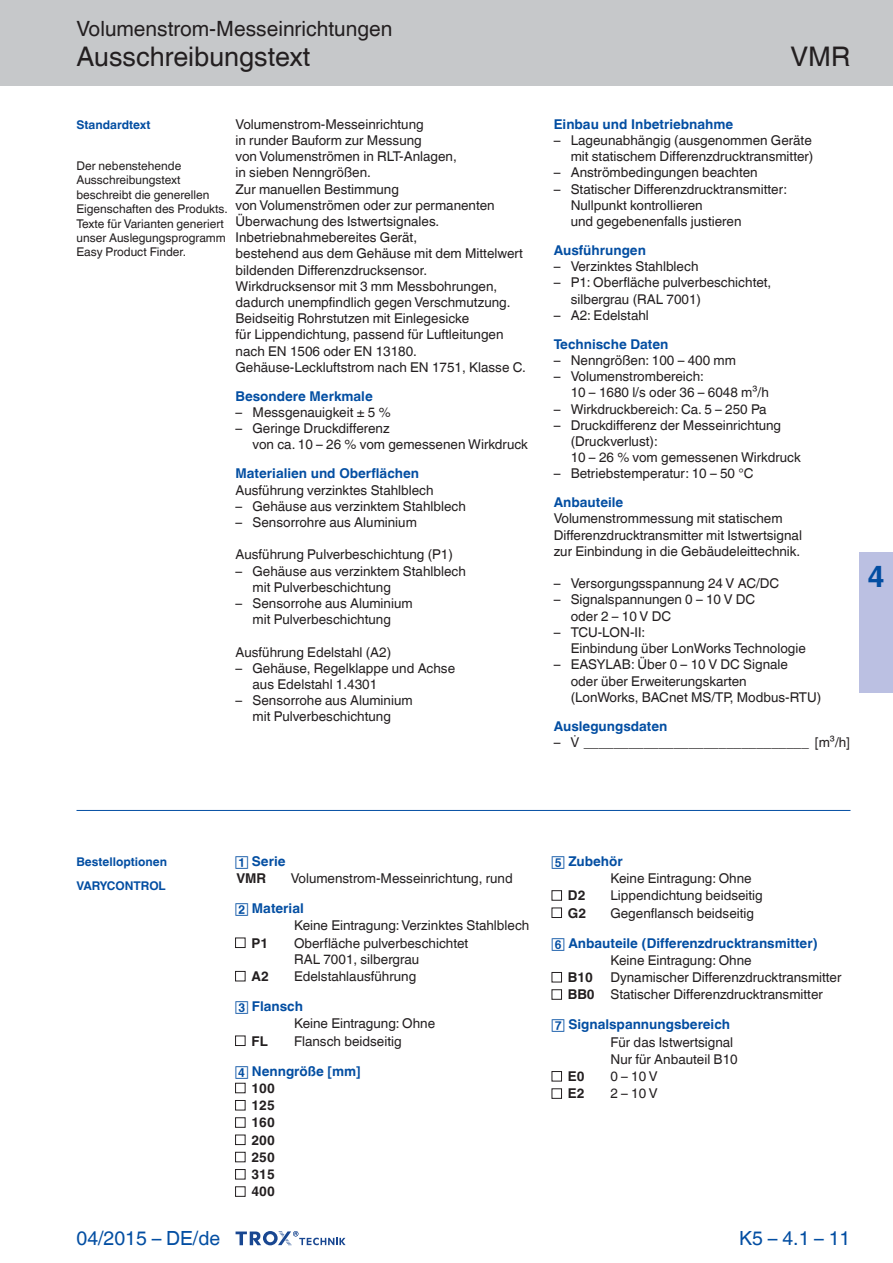
<style>
.page{position:relative;width:893px;height:1263px;background:#fff}
.page>*{position:absolute;margin:0;border:0;box-sizing:border-box;transform-origin:0 0}
.t1{font:700 30px "TROX Helvetica";color:#034ea2}
.t2{font:27px "TROX Helvetica";color:#231f20}
.t3{font:21px "TROX Helvetica";color:#231f20}
.t4{font:19.5px "TROX Helvetica";color:#034ea2}
.t5{font:13.5px/16.2px "TROX Helvetica";color:#231f20}
.t6{font:700 13.5px "TROX Helvetica";color:#034ea2}
.t7{font:700 13.5px/17.2px "TROX Helvetica";color:#231f20;text-align:justify}
.t8{font:12px/14.4px "TROX Helvetica";color:#231f20}
.t9{font:700 12px/24.3px "TROX Helvetica";color:#034ea2}
.s1{font-weight:700}
</style>
<div class="page">
<div style="left:0;top:0;width:893px;height:85px;background:#c6c8ca"></div>
<svg style="left:236px;top:1231px;width:110px;height:15px"></svg>
<div style="left:859px;top:553px;width:34px;height:140px;background:#bbc0e2"></div>
<hr style="left:76px;top:810px;width:774px;height:1px;background:#034ea2">
<div style="left:235px;top:938px;width:10px;height:10px;border:1px solid #231f20"></div>
<div style="left:235px;top:971px;width:10px;height:10px;border:1px solid #231f20"></div>
<div style="left:235px;top:1036px;width:10px;height:10px;border:1px solid #231f20"></div>
<div style="left:235px;top:1083px;width:10px;height:10px;border:1px solid #231f20"></div>
<div style="left:235px;top:1100px;width:10px;height:10px;border:1px solid #231f20"></div>
<div style="left:235px;top:1117px;width:10px;height:11px;border:1px solid #231f20"></div>
<div style="left:235px;top:1135px;width:10px;height:10px;border:1px solid #231f20"></div>
<div style="left:235px;top:1152px;width:10px;height:10px;border:1px solid #231f20"></div>
<div style="left:235px;top:1169px;width:10px;height:10px;border:1px solid #231f20"></div>
<div style="left:235px;top:1186px;width:10px;height:11px;border:1px solid #231f20"></div>
<div style="left:551px;top:890px;width:11px;height:11px;border:1px solid #231f20"></div>
<div style="left:551px;top:908px;width:11px;height:10px;border:1px solid #231f20"></div>
<div style="left:551px;top:972px;width:11px;height:10px;border:1px solid #231f20"></div>
<div style="left:551px;top:989px;width:11px;height:11px;border:1px solid #231f20"></div>
<div style="left:551px;top:1071px;width:11px;height:10px;border:1px solid #231f20"></div>
<div style="left:551px;top:1088px;width:11px;height:11px;border:1px solid #231f20"></div>
<h3 class="t3" style="left:76px;top:12px;width:317px">Volumenstrom-Messeinrichtungen</h3>
<h2 class="t2" style="left:76px;top:35px;width:235px">Ausschreibungstext</h2>
<p class="t9" style="left:76px;top:111px;width:75px">Standardtext</p>
<p class="t8" style="left:76px;top:157px;width:153px">Der nebenstehende<br>Ausschreibungstext beschreibt die generellen<br>Eigenschaften des Produkts.<br>Texte für Varianten generiert unser Auslegungsprogramm<br>Easy Product Finder.</p>
<p class="t5" style="left:236px;top:115px;width:292px">Volumenstrom-Messeinrichtung<br>in runder Bauform zur Messung<br>von Volumenströmen in RLT-Anlagen,<br>in sieben Nenngrößen.<br>Zur manuellen Bestimmung<br>von Volumenströmen oder zur permanenten Überwachung des Istwertsignales.<br>Inbetriebnahmebereites Gerät,<br>bestehend aus dem Gehäuse mit dem Mittelwert bildenden Differenzdrucksensor.<br>Wirkdrucksensor mit 3 mm Messbohrungen, dadurch unempfindlich gegen Verschmutzung.<br>Beidseitig Rohrstutzen mit Einlegesicke<br>für Lippendichtung, passend für Luftleitungen nach EN 1506 oder EN 13180.<br>Gehäuse-Leckluftstrom nach EN 1751, Klasse C.</p>
<p class="t6" style="left:236px;top:385px;width:139px">Besondere Merkmale</p>
<p class="t5" style="left:236px;top:403px;width:157px">– Messgenauigkeit ± 5 %</p>
<p class="t5" style="left:253px;top:419px;width:277px;text-indent:-17px">– Geringe Druckdifferenz<br>von ca. 10 – 26 % vom gemessenen Wirkdruck</p>
<p class="t6" style="left:236px;top:463px;width:185px">Materialien und Oberflächen</p>
<p class="t5" style="left:236px;top:480px;width:200px">Ausführung verzinktes Stahlblech</p>
<p class="t5" style="left:236px;top:496px;width:232px">– Gehäuse aus verzinktem Stahlblech</p>
<p class="t5" style="left:236px;top:513px;width:183px">– Sensorrohre aus Aluminium</p>
<p class="t5" style="left:236px;top:545px;width:219px">Ausführung Pulverbeschichtung (P1)</p>
<p class="t5" style="left:253px;top:561px;width:215px;text-indent:-17px">– Gehäuse aus verzinktem Stahlblech mit Pulverbeschichtung</p>
<p class="t5" style="left:236px;top:594px;width:179px;text-align:center">– Sensorrohe aus Aluminium mit Pulverbeschichtung</p>
<p class="t5" style="left:236px;top:642px;width:157px">Ausführung Edelstahl (A2)</p>
<p class="t5" style="left:253px;top:658px;width:204px;text-indent:-17px">– Gehäuse, Regelklappe und Achse aus Edelstahl 1.4301</p>
<p class="t5" style="left:236px;top:691px;width:179px;text-align:center">– Sensorrohe aus Aluminium mit Pulverbeschichtung</p>
<h2 class="t2" style="left:790px;top:35px;width:61px">VMR</h2>
<p class="t6" style="left:554px;top:113px;width:181px">Einbau und Inbetriebnahme</p>
<p class="t5" style="left:554px;top:131px;width:261px;text-align:right">– Lageunabhängig (ausgenommen Geräte mit statischem Differenzdrucktransmitter)</p>
<p class="t5" style="left:554px;top:163px;width:206px">– Anströmbedingungen beachten</p>
<p class="t5" style="left:571px;top:179px;width:218px;text-indent:-17px">– Statischer Differenzdrucktransmitter:<br>Nullpunkt kontrollieren<br>und gegebenenfalls justieren</p>
<p class="t6" style="left:554px;top:239px;width:94px">Ausführungen</p>
<p class="t5" style="left:554px;top:257px;width:146px">– Verzinktes Stahlblech</p>
<p class="t5" style="left:571px;top:273px;width:202px;text-indent:-17px">– P1: Oberfläche pulverbeschichtet, silbergrau (RAL 7001)</p>
<p class="t5" style="left:554px;top:306px;width:97px">– A2: Edelstahl</p>
<p class="t6" style="left:554px;top:333px;width:116px">Technische Daten</p>
<p class="t5" style="left:554px;top:351px;width:184px">– Nenngrößen: 100 – 400 mm</p>
<p class="t5" style="left:571px;top:367px;width:200px;text-indent:-17px">– Volumenstrombereich:<br>10 – 1680 l/s oder 36 – 6048 m³/h</p>
<p class="t5" style="left:554px;top:399px;width:214px">– Wirkdruckbereich: Ca. 5 – 250 Pa</p>
<p class="t5" style="left:571px;top:415px;width:232px;text-indent:-17px">– Druckdifferenz der Messeinrichtung (Druckverlust):<br>10 – 26 % vom gemessenen Wirkdruck</p>
<p class="t5" style="left:554px;top:464px;width:201px">– Betriebstemperatur: 10 – 50 °C</p>
<p class="t6" style="left:554px;top:491px;width:71px">Anbauteile</p>
<p class="t5" style="left:554px;top:509px;width:250px">Volumenstrommessung mit statischem<br>Differenzdrucktransmitter mit Istwertsignal zur Einbindung in die Gebäudeleittechnik.</p>
<p class="t5" style="left:554px;top:574px;width:227px">– Versorgungsspannung 24 V AC/DC</p>
<p class="t5" style="left:571px;top:590px;width:186px;text-indent:-17px">– Signalspannungen 0 – 10 V DC oder 2 – 10 V DC</p>
<p class="t5" style="left:571px;top:623px;width:237px;text-indent:-17px">– TCU-LON-II:<br>Einbindung über LonWorks Technologie</p>
<p class="t5" style="left:571px;top:655px;width:252px;text-indent:-17px">– EASYLAB: Über 0 – 10 V DC Signale<br>oder über Erweiterungskarten<br>(LonWorks, BACnet MS/ TP, Modbus-RTU)</p>
<p class="t6" style="left:554px;top:715px;width:115px">Auslegungsdaten</p>
<p class="t5" style="left:554px;top:733px;width:298px">– ______________________________ [m³/h]</p>
<h1 class="t1" style="left:867px;top:552px;width:19px">4</h1>
<p class="t9" style="left:76px;top:848px;width:92px">Bestelloptionen<br>VARYCONTROL</p>
<h3 class="t4" style="left:76px;top:1222px;width:145px">04/2015 – DE/de</h3>
<p class="t6" style="left:252px;top:850px;width:35px">Serie</p>
<p class="t7" style="left:236px;top:868px;width:31px">VMR</p>
<p class="t5" style="left:291px;top:869px;width:224px">Volumenstrom-Messeinrichtung, rund</p>
<p class="t6" style="left:252px;top:897px;width:53px">Material</p>
<p class="t5" style="left:294px;top:916px;width:237px">Keine Eintragung: Verzinktes Stahlblech</p>
<p class="t7" style="left:251px;top:933px;width:18px">P1</p>
<p class="t5" style="left:294px;top:933px;width:176px">Oberfläche pulverbeschichtet<br>RAL 7001, silbergrau</p>
<p class="t7" style="left:251px;top:966px;width:19px">A2</p>
<p class="t5" style="left:294px;top:967px;width:124px">Edelstahlausführung</p>
<p class="t6" style="left:252px;top:995px;width:53px">Flansch</p>
<p class="t5" style="left:294px;top:1014px;width:143px">Keine Eintragung: Ohne</p>
<p class="t6" style="left:252px;top:1060px;width:110px">Nenngröße [mm]</p>
<p class="t7" style="left:251px;top:1031px;width:18px">FL</p>
<p class="t5" style="left:294px;top:1031px;width:109px">Flansch beidseitig</p>
<p class="t7" style="left:251px;top:1078px;width:25px">100<br>125<br>160<br>200<br>250<br>315<br>400</p>
<p class="t6" style="left:568px;top:850px;width:56px">Zubehör</p>
<p class="t5" style="left:610px;top:869px;width:143px">Keine Eintragung: Ohne</p>
<p class="t7" style="left:568px;top:886px;width:19px">D2</p>
<p class="t5" style="left:610px;top:886px;width:154px">Lippendichtung beidseitig</p>
<p class="t7" style="left:568px;top:903px;width:20px">G2</p>
<p class="t5" style="left:610px;top:903px;width:145px">Gegenflansch beidseitig</p>
<p class="t6" style="left:568px;top:932px;width:251px">Anbauteile (Differenzdrucktransmitter)</p>
<p class="t5" style="left:610px;top:951px;width:143px">Keine Eintragung: Ohne</p>
<p class="t5" style="left:568px;top:967px;width:275px;line-height:17.2px;text-indent:43px">Dynamischer Differenzdrucktransmitter<br><span class="s1">BB0</span> Statischer Differenzdrucktransmitter</p>
<p class="t7" style="left:568px;top:967px;width:27px">B10</p>
<p class="t6" style="left:568px;top:1014px;width:163px">Signalspannungsbereich</p>
<p class="t5" style="left:610px;top:1032px;width:129px;line-height:17.2px">Für das Istwertsignal<br>Nur für Anbauteil B10</p>
<p class="t7" style="left:568px;top:1066px;width:18px">E0</p>
<p class="t5" style="left:610px;top:1067px;width:49px">0 – 10 V</p>
<p class="t7" style="left:568px;top:1084px;width:18px">E2</p>
<p class="t5" style="left:610px;top:1084px;width:49px">2 – 10 V</p>
<h3 class="t4" style="left:739px;top:1222px;width:113px">K 5 – 4.1 – 11</h3>
</div>
